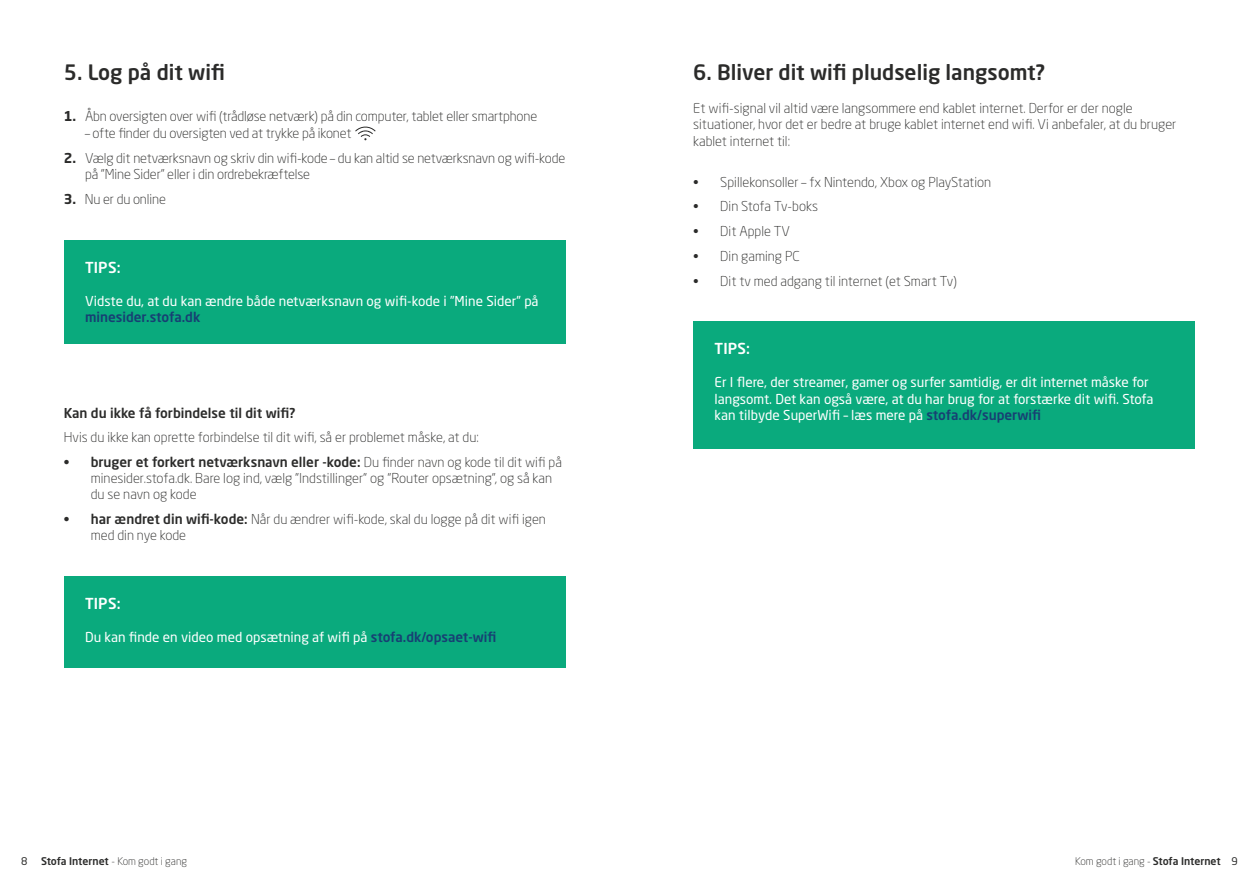
<style>
.page{position:relative;width:1259px;height:893px;background:#fff}
.page>*{position:absolute;margin:0;border:0;box-sizing:border-box;transform-origin:0 0}
.t1{font:500 21px "Neo Sans Std";color:#2b2b2a}
.t2{font:500 15px "Neo Sans Std";letter-spacing:.015em;color:#fff}
.t3{font:300 13.5px/16.5px "Neo Sans Std";color:#2b2b2a}
.t4{font:13.5px/16.5px "Neo Sans Std";color:#fff}
.t5{font:500 13.5px "Neo Sans Std";color:#2b2b2a}
.t6{font:300 10.5px "Neo Sans Std";color:#2b2b2a}
.t7{font:500 10.5px "Neo Sans Std";color:#2b2b2a}
.t8{font:10.5px "Neo Sans Std";color:#2b2b2a}
.s1{font-weight:700}
.s2{font-weight:500;color:#173f73}
.s3{font-weight:500}
.s4{font-weight:300}
.s5{font-weight:400}
</style>
<div class="page">
<div style="left:64px;top:240px;width:502px;height:103px;background:#0aaa7d"></div>
<div style="left:64px;top:576px;width:502px;height:92px;background:#0aaa7d"></div>
<div style="left:693px;top:321px;width:502px;height:128px;background:#0aaa7d"></div>
<svg style="left:355px;top:127px;width:21px;height:13px"></svg>
<p class="t1" style="left:64px;top:59px;width:163px">5. Log på dit wifi</p>
<p class="t3" style="left:64px;top:108px;width:475px"><span class="s1">1.</span> Åbn oversigten over wifi (trådløse netværk) på din computer, tablet eller smartphone</p>
<p class="t3" style="left:85px;top:124px;width:268px">– ofte finder du oversigten ved at trykke på ikonet</p>
<p class="t3" style="left:85px;top:149px;width:482px;text-indent:-21px"><span class="s1">2.</span> Vælg dit netværksnavn og skriv din wifi-kode – du kan altid se netværksnavn og wifi-kode på ”Mine Sider” eller i din ordrebekræftelse</p>
<p class="t3" style="left:64px;top:191px;width:104px"><span class="s1">3.</span> Nu er du online</p>
<p class="t2" style="left:85px;top:258px;width:37px">TIPS:</p>
<p class="t4" style="left:85px;top:292px;width:455px">Vidste du, at du kan ændre både netværksnavn og wifi-kode i ”Mine Sider” på <span class="s2">minesider.stofa.dk</span></p>
<p class="t5" style="left:64px;top:404px;width:233px">Kan du ikke få forbindelse til dit wifi?</p>
<p class="t3" style="left:64px;top:429px;width:416px">Hvis du ikke kan oprette forbindelse til dit wifi, så er problemet måske, at du:</p>
<p class="t3" style="left:91px;top:454px;width:473px;text-indent:-27px"><span class="s3">• bruger et forkert netværksnavn eller -kode:</span> Du finder navn og kode til dit wifi på minesider.stofa.dk. Bare log ind, vælg ”Indstillinger” og ”Router opsætning”, og så kan du se navn og kode</p>
<p class="t3" style="left:91px;top:511px;width:457px;text-indent:-27px"><span class="s3">• har ændret din wifi-kode:</span> Når du ændrer wifi-kode, skal du logge på dit wifi igen med din nye kode</p>
<p class="t2" style="left:85px;top:594px;width:37px">TIPS:</p>
<p class="t4" style="left:85px;top:629px;width:413px">Du kan finde en video med opsætning af wifi på <span class="s2">stofa.dk/opsaet-wifi</span></p>
<p class="t1" style="left:693px;top:59px;width:353px">6. Bliver dit wifi pludselig langsomt?</p>
<p class="t3" style="left:693px;top:100px;width:485px">Et wifi-signal vil altid være langsommere end kablet internet. Derfor er der nogle situationer, hvor det er bedre at bruge kablet internet end wifi. Vi anbefaler, at du bruger kablet internet til:</p>
<p class="t3" style="left:693px;top:173px;width:299px">• Spillekonsoller – fx Nintendo, Xbox og PlayStation</p>
<p class="t3" style="left:693px;top:198px;width:126px">• Din Stofa Tv-boks</p>
<p class="t3" style="left:693px;top:223px;width:98px">• Dit Apple TV</p>
<p class="t3" style="left:693px;top:248px;width:108px">• Din gaming PC</p>
<p class="t3" style="left:693px;top:272px;width:265px">• Dit tv med adgang til internet (et Smart Tv)</p>
<p class="t2" style="left:714px;top:339px;width:37px">TIPS:</p>
<p class="t4" style="left:714px;top:374px;width:440px">Er I flere, der streamer, gamer og surfer samtidig, er dit internet måske for langsomt. Det kan også være, at du har brug for at forstærke dit wifi. Stofa kan tilbyde SuperWifi – læs mere på <span class="s2">stofa.dk/superwifi</span></p>
<p class="t8" style="left:21px;top:854px;width:8px">8</p>
<p class="t7" style="left:41px;top:854px;width:147px">Stofa Internet <span class="s4">- Kom godt i gang</span></p>
<p class="t6" style="left:1075px;top:854px;width:164px">Kom godt i gang - <span class="s3">Stofa Internet</span> <span class="s5">9</span></p>
</div>
